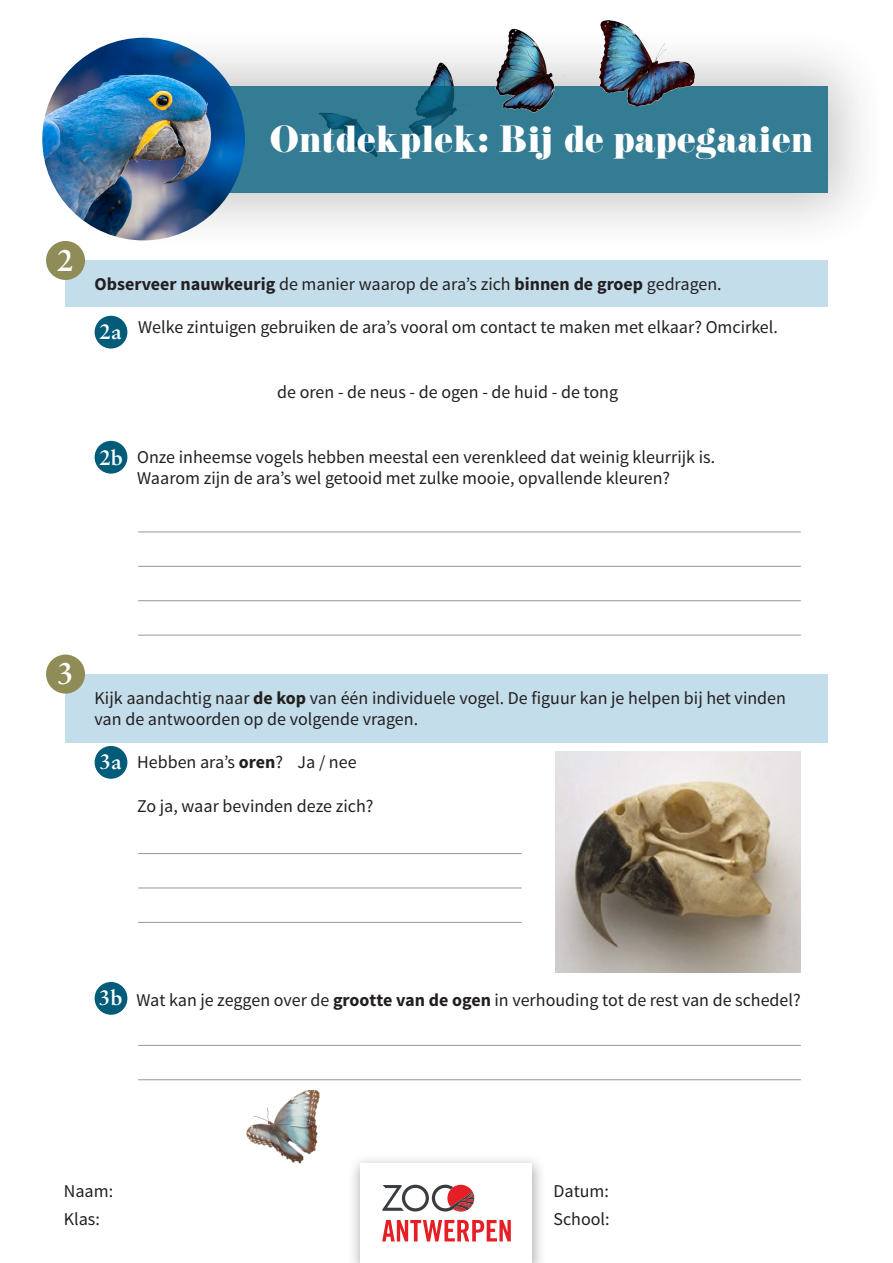
<style>
.page{position:relative;width:893px;height:1263px;background:#fff}
.page>*{position:absolute;margin:0;border:0;box-sizing:border-box;transform-origin:0 0}
.t1{font:33px "Eloquent JF Regular Pro";letter-spacing:.02em;color:#fff}
.t2{font:700 30.15px "Sabon LT";color:#fff}
.t3{font:700 21px "Sabon LT";color:#fff}
.t4{font:18px/28.5px "Source Sans Pro";color:#231f20}
.s1{font-weight:700}
</style>
<div class="page">
<div style="left:347px;top:1154px;width:199px;height:109px;background:#231f20;opacity:.37"></div>
<div style="left:361px;top:1163px;width:171px;height:100px;background:#fff"></div>
<svg style="left:382px;top:1220px;width:129px;height:21px"></svg>
<svg style="left:382px;top:1185px;width:92px;height:26px"></svg>
<img style="left:238px;top:1080px;width:112px;height:94px">
<div style="left:61px;top:23px;width:830px;height:232px;background:#231f20;opacity:.32"></div>
<svg style="left:230px;top:86px;width:598px;height:106px;background:#307990"></svg>
<img style="left:455px;top:20px;width:282px;height:181px">
<img style="left:42px;top:38px;width:203px;height:202px;border-radius:101px">
<div style="left:65px;top:260px;width:763px;height:47px;background:#c3ddea"></div>
<div style="left:65px;top:674px;width:763px;height:68px;background:#c3ddea"></div>
<div style="left:95px;top:316px;width:32px;height:32px;background:#015c79;border-radius:50%"></div>
<div style="left:95px;top:746px;width:32px;height:33px;background:#015c79;border-radius:50%"></div>
<div style="left:95px;top:982px;width:32px;height:33px;background:#015c79;border-radius:50%"></div>
<div style="left:95px;top:441px;width:32px;height:33px;background:#015c79;border-radius:50%"></div>
<div style="left:46px;top:241px;width:39px;height:39px;background:#908c57;border-radius:50%"></div>
<div style="left:46px;top:655px;width:39px;height:39px;background:#908c57;border-radius:50%"></div>
<hr style="left:138px;top:531px;width:663px;height:1px;background:#939598">
<hr style="left:138px;top:566px;width:663px;height:1px;background:#939598">
<hr style="left:138px;top:600px;width:663px;height:1px;background:#939598">
<hr style="left:138px;top:635px;width:663px;height:1px;background:#939598">
<hr style="left:138px;top:853px;width:384px;height:1px;background:#939598">
<hr style="left:138px;top:887px;width:384px;height:1px;background:#939598">
<hr style="left:138px;top:922px;width:384px;height:1px;background:#939598">
<hr style="left:138px;top:1045px;width:663px;height:1px;background:#939598">
<hr style="left:138px;top:1079px;width:663px;height:1px;background:#939598">
<img style="left:556px;top:751px;width:245px;height:221px">
<h1 class="t1" style="left:270px;top:121px;width:545px">Ontdekplek: Bij de papegaaien</h1>
<p class="t2" style="left:57px;top:241px;width:18px">2</p>
<p class="t4" style="left:95px;top:270px;width:629px"><span class="s1">Observeer nauwkeurig</span> de manier waarop de ara’s zich <span class="s1">binnen de groep</span> gedragen.</p>
<p class="t4" style="left:138px;top:313px;width:641px">Welke zintuigen gebruiken de ara’s vooral om contact te maken met elkaar? Omcirkel.</p>
<p class="t3" style="left:100px;top:319px;width:24px">2a</p>
<p class="t4" style="left:277px;top:378px;width:342px">de oren - de neus - de ogen - de huid - de tong</p>
<p class="t3" style="left:99px;top:445px;width:25px">2b</p>
<p class="t4" style="left:137px;top:443px;width:580px">Onze inheemse vogels hebben meestal een verenkleed dat weinig kleurrijk is.</p>
<p class="t4" style="left:137px;top:464px;width:535px">Waarom zijn de ara’s wel getooid met zulke mooie, opvallende kleuren?</p>
<p class="t2" style="left:57px;top:655px;width:18px">3</p>
<p class="t4" style="left:95px;top:687px;width:693px;line-height:21.6px">Kijk aandachtig naar <span class="s1">de kop</span> van één individuele vogel. De figuur kan je helpen bij het vinden van de antwoorden op de volgende vragen.</p>
<p class="t4" style="left:137px;top:748px;width:221px">Hebben ara’s <span class="s1">oren</span>? Ja / nee</p>
<p class="t4" style="left:137px;top:792px;width:238px">Zo ja, waar bevinden deze zich?</p>
<p class="t3" style="left:100px;top:749px;width:24px">3a</p>
<p class="t3" style="left:99px;top:985px;width:25px">3b</p>
<p class="t4" style="left:136px;top:986px;width:666px">Wat kan je zeggen over de <span class="s1">grootte van de ogen</span> in verhouding tot de rest van de schedel?</p>
<p class="t4" style="left:64px;top:1177px;width:51px">Naam:<br>Klas:</p>
<p class="t4" style="left:554px;top:1177px;width:58px">Datum:<br>School:</p>
</div>
